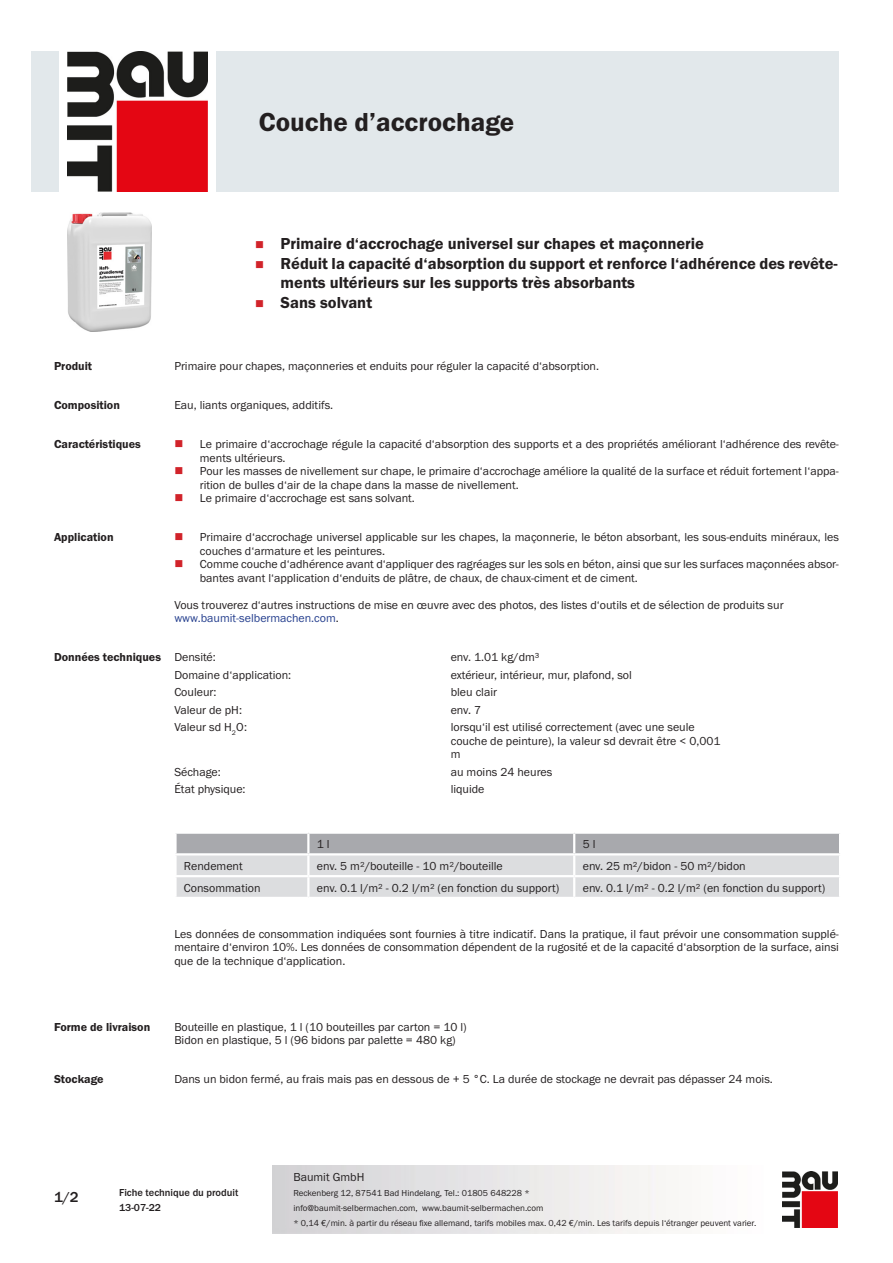
<style>
.page{position:relative;width:893px;height:1263px;background:#fff}
.page>*{position:absolute;margin:0;border:0;box-sizing:border-box;transform-origin:0 0}
.PDS_Produktname{font:27px "BM Franklin Gothic URW Dem";color:#231f20}
.t1{font:16.5px/19.5px "BM Franklin Gothic URW Dem";color:#231f20}
.t2{font:500 15px "BM Franklin Gothic URW";color:#231f20}
.PDS_Standard{font:12px/13.5px "BM Franklin Gothic URW Boo";color:#231f20}
.PDS_Standard_linksbü{font:12px/13.5px "BM Franklin Gothic URW Boo";color:#231f20}
.PDS_Header{font:12px "BM Franklin Gothic URW Dem";color:#231f20}
.PDS_Standard-2{font:12px "BM Franklin Gothic URW Boo";color:#253f8e}
.t3{font:500 10.5px/15px "BM Franklin Gothic URW";color:#231f20}
.t4{font:9px/15px "BM Franklin Gothic URW Boo";color:#231f20}
.s1{color:#231f20}
</style>
<div class="page">
<img style="left:782px;top:1171px;width:56px;height:56px">
<div style="left:32px;top:51px;width:27px;height:140px;background:#e2e8eb"></div>
<img style="left:68px;top:51px;width:139px;height:140px">
<div style="left:216px;top:51px;width:623px;height:140px;background:#e2e8eb"></div>
<img style="left:68px;top:213px;width:83px;height:119px">
<svg style="left:176px;top:833px;width:664px;height:64px;background:#cccdd0"></svg>
<hr style="left:174px;top:853px;width:134px;height:2px;background:#fff">
<hr style="left:174px;top:855px;width:3px;height:20px;background:#fff">
<hr style="left:308px;top:853px;width:266px;height:2px;background:#fff">
<hr style="left:307px;top:855px;width:2px;height:20px;background:#fff">
<hr style="left:574px;top:853px;width:267px;height:2px;background:#fff">
<hr style="left:573px;top:855px;width:2px;height:20px;background:#fff">
<hr style="left:839px;top:855px;width:2px;height:20px;background:#fff">
<hr style="left:174px;top:875px;width:134px;height:2px;background:#fff">
<hr style="left:174px;top:877px;width:3px;height:20px;background:#fff">
<hr style="left:308px;top:875px;width:266px;height:2px;background:#fff">
<hr style="left:307px;top:877px;width:2px;height:20px;background:#fff">
<hr style="left:574px;top:875px;width:267px;height:2px;background:#fff">
<hr style="left:573px;top:877px;width:2px;height:20px;background:#fff">
<hr style="left:839px;top:877px;width:2px;height:20px;background:#fff">
<p class="PDS_Produktname" style="left:259px;top:106px;width:257px">Couche d’accrochage</p>
<p class="t1" style="left:281px;top:234px;width:425px">Primaire d‘accrochage universel sur chapes et maçonnerie</p>
<p class="t1" style="left:281px;top:254px;width:559px">Réduit la capacité d‘absorption du support et renforce l‘adhérence des revête&shy;ments ultérieurs sur les supports très absorbants</p>
<p class="t1" style="left:281px;top:293px;width:93px">Sans solvant</p>
<p class="PDS_Header" style="left:54px;top:359px;width:40px">Produit</p>
<p class="PDS_Standard" style="left:174px;top:360px;width:426px">Primaire pour chapes, maçonneries et enduits pour réguler la capacité d‘absorption.</p>
<p class="PDS_Header" style="left:54px;top:398px;width:67px">Composition</p>
<p class="PDS_Standard" style="left:174px;top:399px;width:160px">Eau, liants organiques, additifs.</p>
<p class="PDS_Header" style="left:54px;top:437px;width:88px">Caractéristiques</p>
<p class="PDS_Standard" style="left:200px;top:438px;width:641px">Le primaire d‘accrochage régule la capacité d‘absorption des supports et a des propriétés améliorant l‘adhérence des revête&shy;ments ultérieurs.</p>
<p class="PDS_Standard" style="left:200px;top:465px;width:641px">Pour les masses de nivellement sur chape, le primaire d‘accrochage améliore la qualité de la surface et réduit fortement l‘appa&shy;rition de bulles d‘air de la chape dans la masse de nivellement.</p>
<p class="PDS_Standard" style="left:200px;top:492px;width:217px">Le primaire d‘accrochage est sans solvant.</p>
<p class="PDS_Header" style="left:54px;top:530px;width:61px">Application</p>
<p class="PDS_Standard" style="left:200px;top:531px;width:641px">Primaire d‘accrochage universel applicable sur les chapes, la maçonnerie, le béton absorbant, les sous-enduits minéraux, les couches d‘armature et les peintures.</p>
<p class="PDS_Standard" style="left:200px;top:558px;width:641px">Comme couche d‘adhérence avant d‘appliquer des ragréages sur les sols en béton, ainsi que sur les surfaces maçonnées absor&shy;bantes avant l‘application d‘enduits de plâtre, de chaux, de chaux-ciment et de ciment.</p>
<p class="PDS_Standard" style="left:174px;top:598px;width:611px">Vous trouverez d‘autres instructions de mise en œuvre avec des photos, des listes d‘outils et de sélection de produits sur</p>
<p class="PDS_Standard-2" style="left:174px;top:611px;width:166px">www.baumit-selbermachen.com<span class="s1">.</span></p>
<p class="PDS_Header" style="left:54px;top:650px;width:109px">Données techniques</p>
<p class="PDS_Standard_linksbü" style="left:174px;top:650px;width:43px">Densité:</p>
<p class="PDS_Standard_linksbü" style="left:451px;top:650px;width:90px">env. 1.01 kg/dm³</p>
<p class="PDS_Standard_linksbü" style="left:174px;top:668px;width:118px">Domaine d‘application:</p>
<p class="PDS_Standard_linksbü" style="left:451px;top:668px;width:183px">extérieur, intérieur, mur, plafond, sol</p>
<p class="PDS_Standard_linksbü" style="left:174px;top:686px;width:44px">Couleur:</p>
<p class="PDS_Standard_linksbü" style="left:451px;top:686px;width:48px">bleu clair</p>
<p class="PDS_Standard_linksbü" style="left:174px;top:703px;width:69px">Valeur de pH:</p>
<p class="PDS_Standard_linksbü" style="left:451px;top:703px;width:32px">env. 7</p>
<p class="PDS_Standard_linksbü" style="left:174px;top:721px;width:74px">Valeur sd H<sub>2</sub>O:</p>
<p class="PDS_Standard_linksbü" style="left:451px;top:721px;width:271px">lorsqu‘il est utilisé correctement (avec une seule couche de peinture), la valeur sd devrait être &lt; 0,001 m</p>
<p class="PDS_Standard_linksbü" style="left:174px;top:765px;width:48px">Séchage:</p>
<p class="PDS_Standard_linksbü" style="left:451px;top:765px;width:103px">au moins 24 heures</p>
<p class="PDS_Standard_linksbü" style="left:174px;top:783px;width:73px">État physique:</p>
<p class="PDS_Standard_linksbü" style="left:451px;top:783px;width:35px">liquide</p>
<p class="PDS_Standard_linksbü" style="left:317px;top:837px;width:14px">1 l</p>
<p class="PDS_Standard_linksbü" style="left:583px;top:837px;width:14px">5 l</p>
<p class="PDS_Standard_linksbü" style="left:184px;top:859px;width:60px">Rendement</p>
<p class="PDS_Standard_linksbü" style="left:317px;top:859px;width:187px">env. 5 m²/bouteille - 10 m²/bouteille</p>
<p class="PDS_Standard_linksbü" style="left:583px;top:859px;width:164px">env. 25 m²/bidon - 50 m²/bidon</p>
<p class="PDS_Standard_linksbü" style="left:184px;top:881px;width:78px">Consommation</p>
<p class="PDS_Standard_linksbü" style="left:317px;top:881px;width:244px">env. 0.1 l/m² - 0.2 l/m² (en fonction du support)</p>
<p class="PDS_Standard_linksbü" style="left:583px;top:881px;width:244px">env. 0.1 l/m² - 0.2 l/m² (en fonction du support)</p>
<p class="PDS_Standard" style="left:174px;top:927px;width:666px;text-align:justify">Les données de consommation indiquées sont fournies à titre indicatif. Dans la pratique, il faut prévoir une consommation supplé&shy;mentaire d‘environ 10%. Les données de consommation dépendent de la rugosité et de la capacité d‘absorption de la surface, ainsi que de la technique d‘application.</p>
<p class="PDS_Header" style="left:54px;top:1019px;width:98px">Forme de livraison</p>
<p class="PDS_Standard" style="left:174px;top:1020px;width:294px">Bouteille en plastique, 1 l (10 bouteilles par carton = 10 l)</p>
<p class="PDS_Standard" style="left:174px;top:1034px;width:283px">Bidon en plastique, 5 l (96 bidons par palette = 480 kg)</p>
<p class="PDS_Header" style="left:54px;top:1072px;width:51px">Stockage</p>
<p class="PDS_Standard" style="left:174px;top:1073px;width:600px">Dans un bidon fermé, au frais mais pas en dessous de + 5 °C. La durée de stockage ne devrait pas dépasser 24 mois.</p>
<p class="t2" style="left:54px;top:1188px;width:26px">1/2</p>
<p class="t3" style="left:119px;top:1185px;width:121px">Fiche technique du produit<br>13-07-22</p>
<p class="PDS_Standard" style="left:293px;top:1170px;width:73px">Baumit GmbH</p>
<p class="t4" style="left:293px;top:1186px;width:464px">Reckenberg 12, 87541 Bad Hindelang, Tel.: 01805 648228 *<br>info@baumit-selbermachen.com, www.baumit-selbermachen.com<br>* 0,14 €/min. à partir du réseau fixe allemand, tarifs mobiles max. 0,42 €/min. Les tarifs depuis l‘étranger peuvent varier.</p>
</div>
